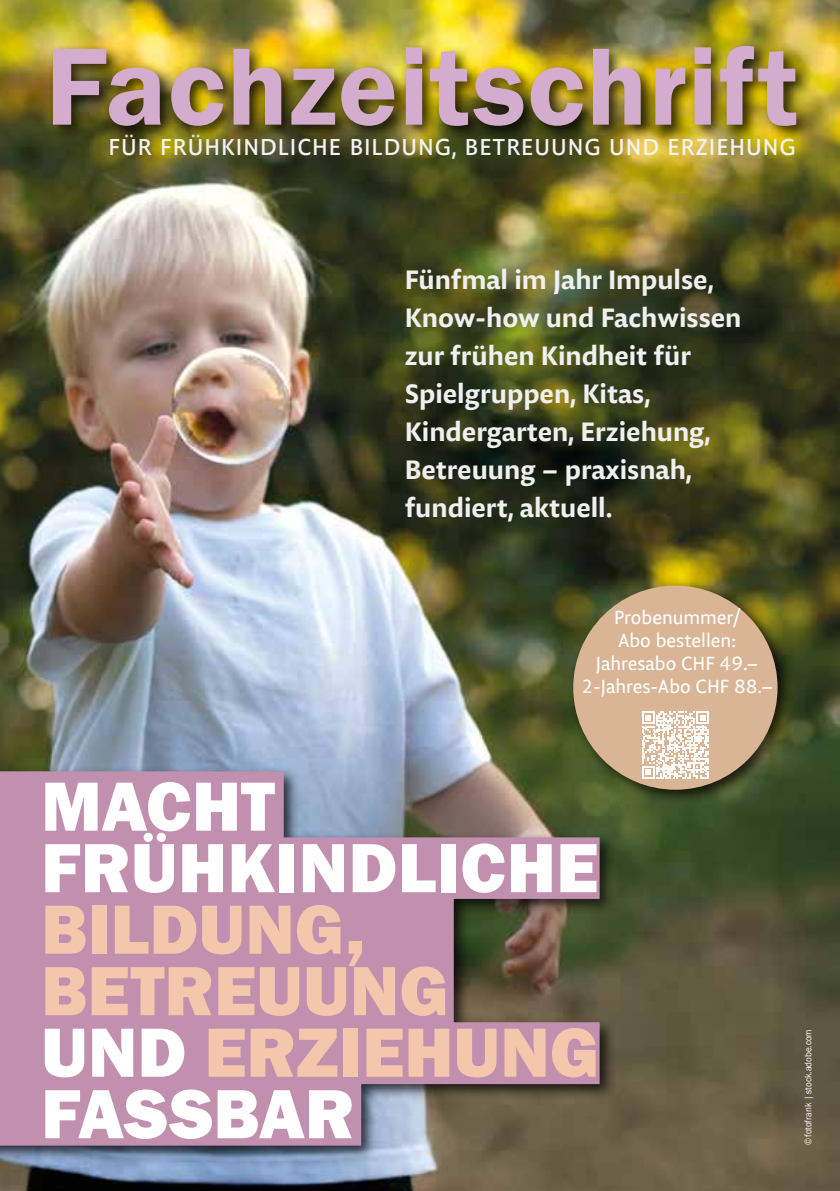
<style>
.page{position:relative;width:840px;height:1191px;background:#fff}
.page>*{position:absolute;margin:0;border:0;box-sizing:border-box;transform-origin:0 0}
.t1{font:113.6px "Franklin Gothic URW Dem";letter-spacing:.01em;color:#d4accd}
.t2{font:72px/61.4px "Franklin Gothic URW Hea";color:#f4c6ac}
.t3{font:72px/61.4px "Franklin Gothic URW Hea";letter-spacing:.005em;color:#fff}
.t4{font:700 28px/38px "Pensum Sans";color:#f0f0f1}
.t5{font:24.2px "Pensum Sans";letter-spacing:.04em;color:#f3f3f4}
.t6{font:20px/23px "Pensum Sans";color:#fff;text-align:center}
.t7{font:10px "Franklin Gothic URW Boo";color:#fff;scale:.9 1}
.s1{color:#fff}
</style>
<div class="page">
<img style="left:0;top:0;width:839px;height:1191px">
<div style="left:48px;top:41px;width:764px;height:101px;background:#000;opacity:.75"></div>
<div style="left:0;top:766px;width:616px;height:396px;background:#000;opacity:.75"></div>
<svg style="left:0;top:771px;width:599px;height:374px;background:#ad879c"></svg>
<svg style="left:143px;top:832px;width:23px;height:10px"></svg>
<div style="left:567px;top:580px;width:226px;height:226px;background:#000;opacity:.75"></div>
<div style="left:573px;top:585px;width:204px;height:204px;background:#d9b596;border-radius:50%"></div>
<svg style="left:642px;top:711px;width:66px;height:67px"></svg>
<h1 class="t1" style="left:45px;top:17px;width:753px">Fachzeitschrift</h1>
<p class="t5" style="left:108px;top:130px;width:688px">FÜR FRÜHKINDLICHE BILDUNG, BETREUUNG UND ERZIEHUNG</p>
<p class="t4" style="left:404px;top:260px;width:338px">Fünfmal im Jahr Impulse,<br>Know-how und Fachwissen zur frühen Kindheit für<br>Spielgruppen, Kitas,<br>Kindergarten, Erziehung,<br>Betreuung – praxisnah, fundiert, aktuell.</p>
<p class="t6" style="left:581px;top:606px;width:193px">Probenummer/<br>Abo bestellen:<br>Jahresabo CHF 49.–<br>2-Jahres-Abo CHF 88.–</p>
<h2 class="t3" style="left:41px;top:774px;width:558px">MACHT<br>FRUHKINDLICHE</h2>
<h2 class="t2" style="left:41px;top:897px;width:559px">BILDUNG,<br>BETREUUNG<br><span class="s1">UND</span> ERZIEHUNG<br><span class="s1">FASSBAR</span></h2>
<p class="t7" style="left:801px;top:1145px;width:130px;rotate:-90deg">©fotofrank | stock.adobe.com</p>
</div>
